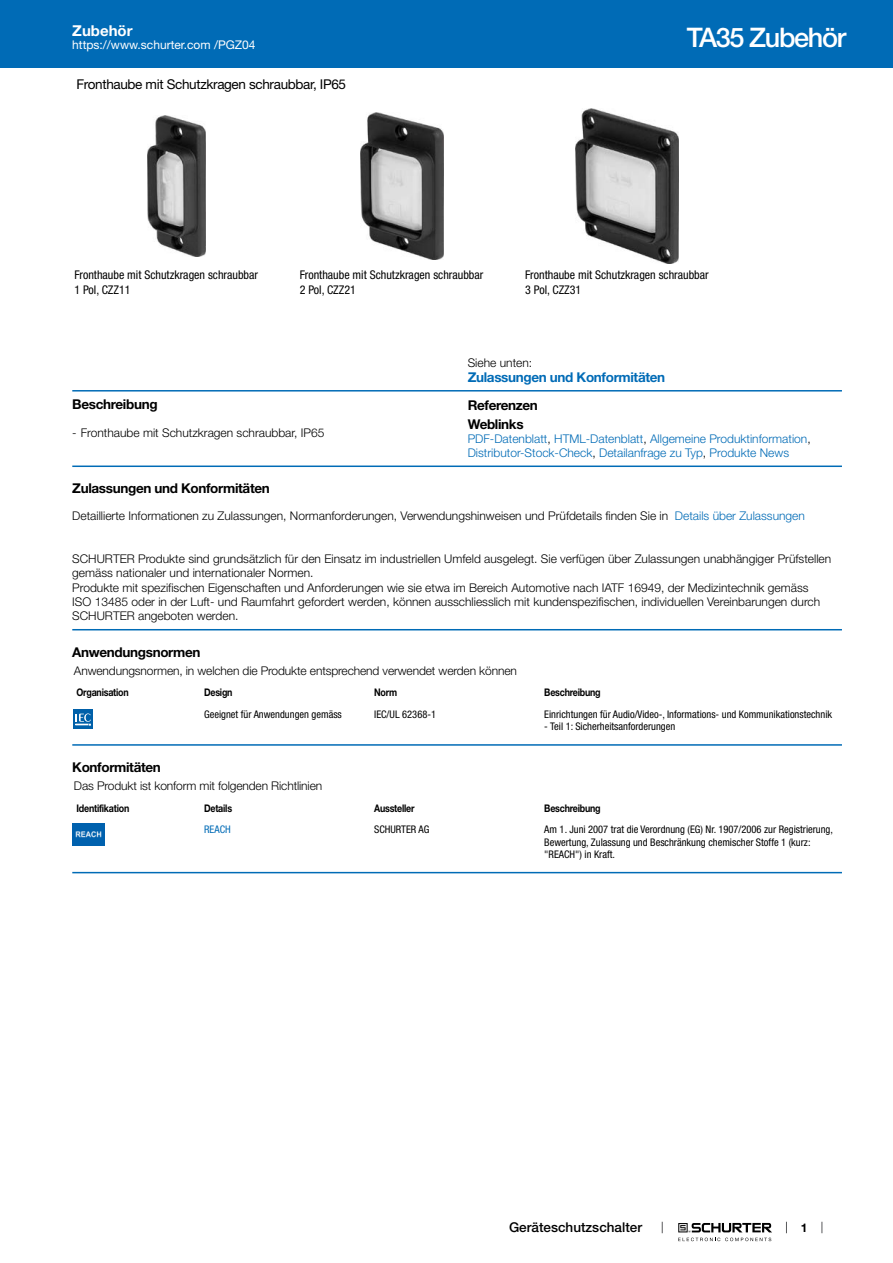
<style>
.page{position:relative;width:893px;height:1263px;background:#fff}
.page>*{position:absolute;margin:0;border:0;box-sizing:border-box;transform-origin:0 0}
.t1{font:500 27px "Helvetica Neue LT";letter-spacing:-.05em;color:#fff}
.t2{font:700 15px "Helvetica Neue LT";color:#fff}
.t3{font:700 13.5px/19px "Helvetica Neue LT";letter-spacing:-.025em;color:#000}
.t4{font:13.5px "Helvetica Neue LT";letter-spacing:-.025em;color:#000}
.t5{font:700 13.5px "Helvetica Neue LT";letter-spacing:-.025em;color:#006bb6}
.t6{font:500 13.5px "Helvetica Neue LT";color:#000}
.t7{font:300 12px/14.4px "Helvetica Neue LT";color:#000}
.t8{font:condensed 12px/14.4px "Helvetica Neue LT";color:#000}
.t9{font:300 12px/14.4px "Helvetica Neue LT";color:#006bb6}
.t10{font:12px "Helvetica Neue LT";color:#fff}
.t11{font:700 12px "Helvetica Neue LT";color:#000}
.t12{font:condensed 10.5px/12.6px "Helvetica Neue LT";color:#000}
.t13{font:700 10.5px "Helvetica Neue LT";letter-spacing:-.025em;color:#000;scale:.85 1}
.t14{font:condensed 10.5px "Helvetica Neue LT";color:#006bb6}
.s1{color:#000}
.s2{color:#006bb6}
</style>
<div class="page">
<svg style="left:678px;top:1223px;width:94px;height:18px"></svg>
<div style="left:0;top:0;width:893px;height:68px;background:#006bb6"></div>
<img style="left:147px;top:115px;width:59px;height:142px">
<img style="left:361px;top:113px;width:82px;height:146px">
<img style="left:575px;top:108px;width:104px;height:156px">
<hr style="left:72px;top:390px;width:770px;height:1px;background:#006bb6">
<hr style="left:72px;top:465px;width:770px;height:2px;background:#006bb6">
<hr style="left:72px;top:629px;width:770px;height:1px;background:#006bb6">
<svg style="left:73px;top:709px;width:20px;height:1px"></svg>
<div style="left:73px;top:710px;width:20px;height:19px;background:#0060a9"></div>
<svg style="left:75px;top:713px;width:16px;height:13px"></svg>
<hr style="left:72px;top:744px;width:770px;height:2px;background:#006bb6">
<img style="left:72px;top:824px;width:32px;height:21px">
<hr style="left:72px;top:872px;width:770px;height:1px;background:#006bb6">
<p class="t2" style="left:72px;top:21px;width:62px">Zubehör</p>
<p class="t10" style="left:72px;top:38px;width:185px">https://www.schurter.com /PGZ04</p>
<p class="t4" style="left:77px;top:76px;width:271px">Fronthaube mit Schutzkragen schraubbar, IP65</p>
<h1 class="t1" style="left:687px;top:21px;width:161px">TA35 Zubehör</h1>
<p class="t8" style="left:74px;top:268px;width:185px">Fronthaube mit Schutzkragen schraubbar<br>1 Pol, CZZ11</p>
<p class="t8" style="left:300px;top:268px;width:185px">Fronthaube mit Schutzkragen schraubbar<br>2 Pol, CZZ21</p>
<p class="t8" style="left:525px;top:268px;width:185px">Fronthaube mit Schutzkragen schraubbar<br>3 Pol, CZZ31</p>
<p class="t3" style="left:72px;top:394px;width:87px">Beschreibung</p>
<p class="t7" style="left:72px;top:425px;width:254px">- Fronthaube mit Schutzkragen schraubbar, IP65</p>
<p class="t7" style="left:468px;top:355px;width:66px">Siehe unten:</p>
<p class="t5" style="left:468px;top:368px;width:199px">Zulassungen und Konformitäten</p>
<p class="t3" style="left:468px;top:395px;width:72px">Referenzen<br>Weblinks</p>
<p class="t9" style="left:468px;top:431px;width:344px">PDF-Datenblatt<span class="s1">,</span> HTML-Datenblatt<span class="s1">,</span> Allgemeine Produktinformation<span class="s1">,<br></span>Distributor-Stock-Check<span class="s1">,</span> Detailanfrage zu Typ<span class="s1">,</span> Produkte News</p>
<p class="t3" style="left:72px;top:478px;width:199px">Zulassungen und Konformitäten</p>
<p class="t7" style="left:72px;top:508px;width:734px">Detaillierte Informationen zu Zulassungen, Normanforderungen, Verwendungshinweisen und Prüfdetails finden Sie in <span class="s2">Details über Zulassungen</span></p>
<p class="t7" style="left:72px;top:551px;width:760px">SCHURTER Produkte sind grundsätzlich für den Einsatz im industriellen Umfeld ausgelegt. Sie verfügen über Zulassungen unabhängiger Prüfstellen gemäss nationaler und internationaler Normen.<br>Produkte mit spezifischen Eigenschaften und Anforderungen wie sie etwa im Bereich Automotive nach IATF 16949, der Medizintechnik gemäss<br>ISO 13485 oder in der Luft- und Raumfahrt gefordert werden, können ausschliesslich mit kundenspezifischen, individuellen Vereinbarungen durch SCHURTER angeboten werden.</p>
<p class="t3" style="left:72px;top:642px;width:130px">Anwendungsnormen</p>
<p class="t7" style="left:74px;top:663px;width:444px">Anwendungsnormen, in welchen die Produkte entsprechend verwendet werden können</p>
<p class="t13" style="left:77px;top:686px;width:63px">Organisation</p>
<p class="t13" style="left:204px;top:686px;width:35px">Design</p>
<p class="t13" style="left:374px;top:686px;width:29px">Norm</p>
<p class="t13" style="left:544px;top:686px;width:68px">Beschreibung</p>
<p class="t12" style="left:204px;top:708px;width:139px">Geeignet für Anwendungen gemäss</p>
<p class="t12" style="left:374px;top:708px;width:63px">IEC/UL 62368-1</p>
<p class="t12" style="left:544px;top:708px;width:289px">Einrichtungen für Audio/Video-, Informations- und Kommunikationstechnik</p>
<p class="t12" style="left:544px;top:720px;width:132px">- Teil 1: Sicherheitsanforderungen</p>
<p class="t3" style="left:72px;top:757px;width:90px">Konformitäten</p>
<p class="t7" style="left:74px;top:778px;width:250px">Das Produkt ist konform mit folgenden Richtlinien</p>
<p class="t13" style="left:77px;top:801px;width:64px">Identifikation</p>
<p class="t13" style="left:204px;top:801px;width:35px">Details</p>
<p class="t13" style="left:374px;top:801px;width:49px">Aussteller</p>
<p class="t13" style="left:544px;top:801px;width:68px">Beschreibung</p>
<p class="t14" style="left:204px;top:823px;width:28px">REACH</p>
<p class="t12" style="left:374px;top:823px;width:57px">SCHURTER AG</p>
<p class="t12" style="left:544px;top:823px;width:290px">Am 1. Juni 2007 trat die Verordnung (EG) Nr. 1907/2006 zur Registrierung,<br>Bewertung, Zulassung und Beschränkung chemischer Stoffe 1 (kurz: "REACH") in Kraft.</p>
<p class="t6" style="left:509px;top:1219px;width:135px">Geräteschutzschalter</p>
<p class="t11" style="left:801px;top:1220px;width:8px">1</p>
</div>
